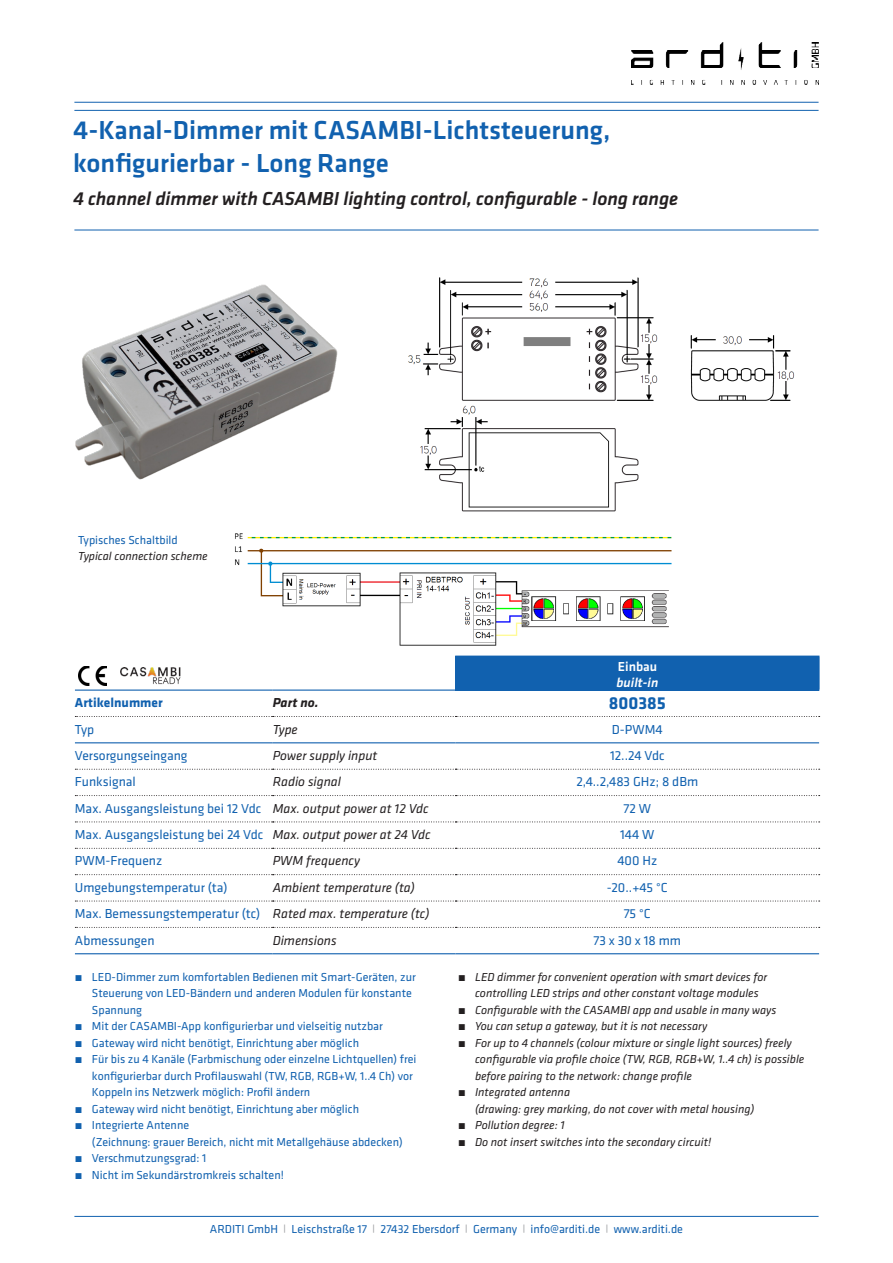
<style>
.page{position:relative;width:893px;height:1263px;background:#fff}
.page>*{position:absolute;margin:0;border:0;box-sizing:border-box;transform-origin:0 0}
.t1{font:500 27px "Klavika";color:#1161af}
.t2{font:italic 500 19.5px "Klavika";letter-spacing:-.005em;color:#231f20}
.t3{font:700 18px "Klavika";color:#1161af}
.t4{font:13.5px "Klavika";color:#1161af}
.t5{font:italic 13.5px "Klavika";color:#231f20}
.t6{font:700 13.5px "Klavika";color:#1161af}
.t7{font:italic 500 13.5px "Klavika";color:#fff}
.t8{font:italic 700 13.5px "Klavika";color:#231f20}
.t9{font:500 13.5px "Klavika";color:#fff}
.t10{font:12px/16.5px "Klavika";color:#1161af}
.t11{font:italic 12px/16.5px "Klavika";color:#231f20}
.s1{font-weight:700}
.s2{font-weight:700;font-style:normal}
.s3{font-size:8.1px;color:#96989b}
</style>
<div class="page">
<img style="left:632px;top:43px;width:187px;height:42px">
<hr style="left:74px;top:1216px;width:745px;height:1px;background:#1161af">
<hr style="left:74px;top:230px;width:745px;height:1px;background:#1161af">
<hr style="left:74px;top:102px;width:745px;height:1px;background:#1161af">
<hr style="left:74px;top:110px;width:745px;height:1px;background:#1161af">
<div style="left:455px;top:656px;width:364px;height:34px;background:#1161af"></div>
<svg style="left:75px;top:769px;width:745px;height:1px"></svg>
<svg style="left:75px;top:716px;width:745px;height:1px"></svg>
<svg style="left:75px;top:795px;width:745px;height:1px"></svg>
<hr style="left:75px;top:689px;width:198px;height:2px;background:#1161af">
<hr style="left:273px;top:689px;width:182px;height:2px;background:#1161af">
<svg style="left:75px;top:821px;width:745px;height:1px"></svg>
<svg style="left:75px;top:848px;width:745px;height:1px"></svg>
<svg style="left:75px;top:874px;width:745px;height:1px"></svg>
<svg style="left:75px;top:901px;width:745px;height:1px"></svg>
<svg style="left:75px;top:927px;width:745px;height:1px"></svg>
<hr style="left:75px;top:953px;width:198px;height:1px;background:#1161af">
<hr style="left:273px;top:953px;width:182px;height:1px;background:#1161af">
<hr style="left:455px;top:953px;width:364px;height:1px;background:#1161af">
<hr style="left:75px;top:742px;width:198px;height:1px;background:#1161af">
<hr style="left:273px;top:742px;width:182px;height:1px;background:#1161af">
<hr style="left:455px;top:742px;width:364px;height:1px;background:#1161af">
<hr style="left:819px;top:656px;width:1px;height:33px;background:#1161af">
<hr style="left:455px;top:689px;width:364px;height:2px;background:#1161af">
<img style="left:235px;top:533px;width:437px;height:113px">
<img style="left:408px;top:277px;width:387px;height:235px">
<img style="left:78px;top:666px;width:28px;height:20px">
<img style="left:120px;top:668px;width:61px;height:17px">
<img style="left:75px;top:284px;width:263px;height:196px">
<p class="t1" style="left:73px;top:116px;width:539px">4-Kanal-Dimmer mit CASAMBI-Lichtsteuerung,</p>
<p class="t1" style="left:73px;top:149px;width:317px">konfigurierbar - Long Range</p>
<p class="t2" style="left:73px;top:188px;width:607px">4 channel dimmer with CASAMBI lighting control, configurable - long range</p>
<p class="t10" style="left:78px;top:532px;width:101px">Typisches Schaltbild</p>
<p class="t11" style="left:78px;top:548px;width:131px">Typical connection scheme</p>
<p class="t9" style="left:618px;top:659px;width:41px">Einbau</p>
<p class="t7" style="left:617px;top:675px;width:43px">built-in</p>
<p class="t6" style="left:75px;top:695px;width:89px">Artikelnummer</p>
<p class="t8" style="left:273px;top:695px;width:47px">Part no.</p>
<p class="t3" style="left:609px;top:693px;width:58px">800385</p>
<p class="t4" style="left:75px;top:722px;width:21px">Typ</p>
<p class="t5" style="left:273px;top:722px;width:27px">Type</p>
<p class="t4" style="left:612px;top:722px;width:52px">D-PWM4</p>
<p class="t4" style="left:75px;top:748px;width:114px">Versorgungseingang</p>
<p class="t5" style="left:273px;top:748px;width:106px">Power supply input</p>
<p class="t4" style="left:610px;top:748px;width:56px">12..24 Vdc</p>
<p class="t4" style="left:75px;top:774px;width:62px">Funksignal</p>
<p class="t5" style="left:273px;top:774px;width:70px">Radio signal</p>
<p class="t4" style="left:576px;top:774px;width:123px">2,4..2,483 GHz; 8 dBm</p>
<p class="t4" style="left:75px;top:801px;width:188px">Max. Ausgangsleistung bei 12 Vdc</p>
<p class="t5" style="left:273px;top:801px;width:157px">Max. output power at 12 Vdc</p>
<p class="t4" style="left:623px;top:801px;width:29px">72 W</p>
<p class="t4" style="left:75px;top:827px;width:190px">Max. Ausgangsleistung bei 24 Vdc</p>
<p class="t5" style="left:273px;top:827px;width:160px">Max. output power at 24 Vdc</p>
<p class="t4" style="left:620px;top:827px;width:36px">144 W</p>
<p class="t4" style="left:75px;top:854px;width:89px">PWM-Frequenz</p>
<p class="t5" style="left:273px;top:854px;width:89px">PWM frequency</p>
<p class="t4" style="left:617px;top:854px;width:41px">400 Hz</p>
<p class="t4" style="left:75px;top:880px;width:154px">Umgebungstemperatur (ta)</p>
<p class="t5" style="left:273px;top:880px;width:144px">Ambient temperature (ta)</p>
<p class="t4" style="left:607px;top:880px;width:63px">-20..+45 °C</p>
<p class="t4" style="left:75px;top:906px;width:187px">Max. Bemessungstemperatur (tc)</p>
<p class="t5" style="left:273px;top:906px;width:159px">Rated max. temperature (tc)</p>
<p class="t4" style="left:624px;top:906px;width:29px">75 °C</p>
<p class="t4" style="left:75px;top:933px;width:81px">Abmessungen</p>
<p class="t5" style="left:273px;top:933px;width:65px">Dimensions</p>
<p class="t4" style="left:593px;top:933px;width:89px">73 x 30 x 18 mm</p>
<p class="t10" style="left:92px;top:969px;width:325px;text-indent:-17px"><span class="s1">˺</span> LED-Dimmer zum komfortablen Bedienen mit Smart-Geräten, zur<br>Steuerung von LED-Bändern und anderen Modulen für konstante<br>Spannung</p>
<p class="t10" style="left:75px;top:1018px;width:309px"><span class="s1">˺</span> Mit der CASAMBI-App konfigurierbar und vielseitig nutzbar</p>
<p class="t10" style="left:75px;top:1035px;width:286px"><span class="s1">˺</span> Gateway wird nicht benötigt, Einrichtung aber möglich</p>
<p class="t10" style="left:92px;top:1051px;width:326px;text-indent:-17px"><span class="s1">˺</span> Für bis zu 4 Kanäle (Farbmischung oder einzelne Lichtquellen) frei konfigurierbar durch Profilauswahl (TW, RGB, RGB+W, 1..4 Ch) vor<br>Koppeln ins Netzwerk möglich: Profil ändern</p>
<p class="t10" style="left:75px;top:1101px;width:286px"><span class="s1">˺</span> Gateway wird nicht benötigt, Einrichtung aber möglich</p>
<p class="t10" style="left:92px;top:1117px;width:312px;text-indent:-17px"><span class="s1">˺</span> Integrierte Antenne<br>(Zeichnung: grauer Bereich, nicht mit Metallgehäuse abdecken)</p>
<p class="t10" style="left:75px;top:1150px;width:133px"><span class="s1">˺</span> Verschmutzungsgrad: 1</p>
<p class="t10" style="left:75px;top:1167px;width:210px"><span class="s1">˺</span> Nicht im Sekundärstromkreis schalten!</p>
<p class="t11" style="left:475px;top:969px;width:294px;text-indent:-17px"><span class="s2">˺</span> LED dimmer for convenient operation with smart devices for controlling LED strips and other constant voltage modules</p>
<p class="t11" style="left:458px;top:1002px;width:320px"><span class="s2">˺</span> Configurable with the CASAMBI app and usable in many ways</p>
<p class="t11" style="left:458px;top:1018px;width:251px"><span class="s2">˺</span> You can setup a gateway, but it is not necessary</p>
<p class="t11" style="left:475px;top:1035px;width:331px;text-indent:-17px"><span class="s2">˺</span> For up to 4 channels (colour mixture or single light sources) freely configurable via profile choice (TW, RGB, RGB+W, 1..4 ch) is possible before pairing to the network: change profile</p>
<p class="t11" style="left:475px;top:1084px;width:281px;text-indent:-17px"><span class="s2">˺</span> Integrated antenna<br>(drawing: grey marking, do not cover with metal housing)</p>
<p class="t11" style="left:458px;top:1117px;width:108px"><span class="s2">˺</span> Pollution degree: 1</p>
<p class="t11" style="left:458px;top:1134px;width:255px"><span class="s2">˺</span> Do not insert switches into the secondary circuit!</p>
<p class="t10" style="left:210px;top:1221px;width:475px">ARDITI GmbH <span class="s3">|</span> Leischstraße 17 <span class="s3">|</span> 27432 Ebersdorf <span class="s3">|</span> Germany <span class="s3">|</span> info@arditi.de <span class="s3">|</span> www.arditi.de</p>
</div>
